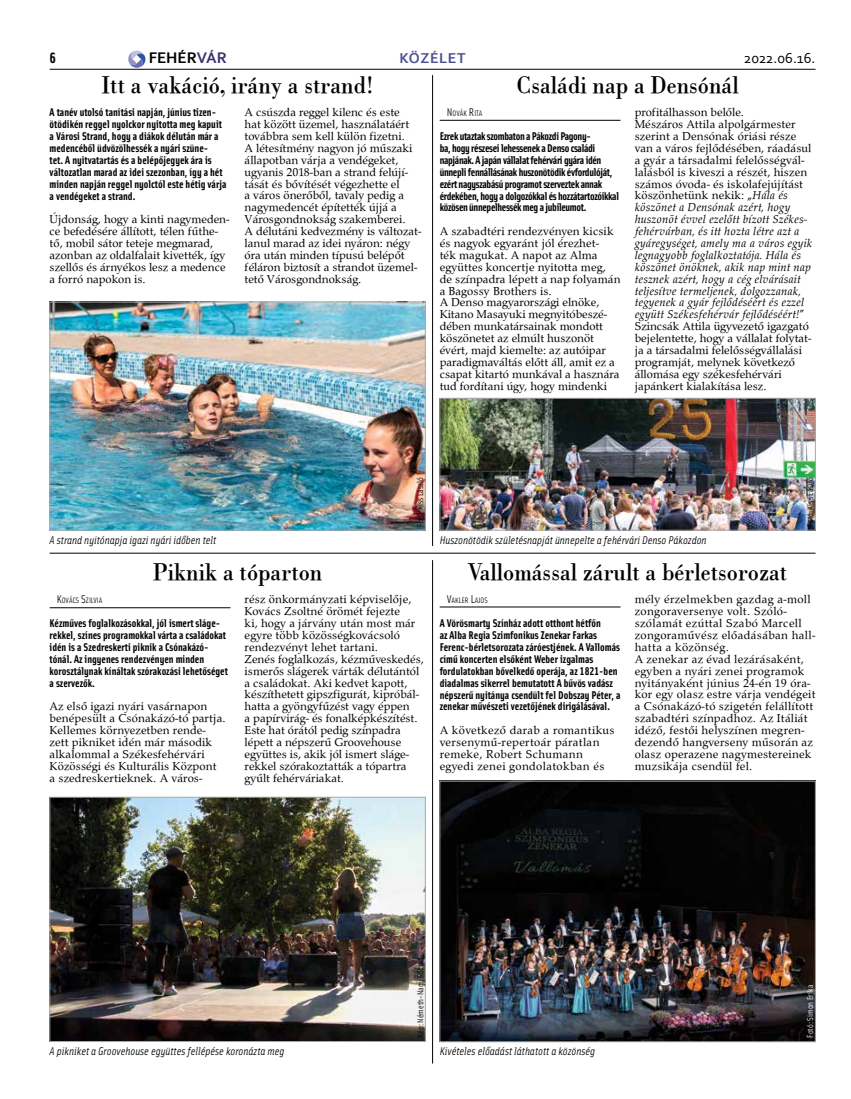
<style>
.page{position:relative;width:851px;height:1099px;background:#fff}
.page>*{position:absolute;margin:0;border:0;box-sizing:border-box;transform-origin:0 0}
.t1{font:25px "Bodoni PFL";color:#000;scale:.9 1}
.t2{font:700 16.12px "Corbel";color:#000}
.t3{font:15px "Corbel";letter-spacing:-.02em;color:#000}
.t4{font:700 15px "Corbel";letter-spacing:.04em;color:#4e4f91}
.t5{font:700 15px "Solex";color:#000}
.t6{font:11.88px/11.9px "Palladius";color:#000}
.t7{font:11.88px/11.9px "Palladius";letter-spacing:.02em;color:#000}
.t8{font:11.88px/11.9px "Palladius";letter-spacing:.03em;color:#000}
.t9{font:700 11.25px/11.9px "Solex";color:#000}
.t10{font:700 11.25px/11.9px "Solex";letter-spacing:-.03em;color:#000}
.t11{font:italic 11.25px "Solex";color:#000}
.t12{font:8.75px "Solex";color:#000}
.t13{font:8.75px "Solex";color:#fff}
.t14{font:7.88px "Solex";color:#000}
.s1{color:#3c316c}
.s2{font-size:11.25px}
.s3{font-style:italic}
</style>
<div class="page">
<hr style="left:50px;top:69px;width:765px;height:1px;background:#000">
<svg style="left:128px;top:51px;width:17px;height:17px"></svg>
<hr style="left:50px;top:607px;width:180px;height:1px;background:#000">
<hr style="left:439px;top:120px;width:181px;height:1px;background:#000">
<img style="left:52px;top:799px;width:371px;height:240px">
<div style="left:50px;top:797px;width:375px;height:244px;border:1px solid #a7a9ac"></div>
<img style="left:52px;top:304px;width:371px;height:224px">
<div style="left:50px;top:302px;width:375px;height:228px;border:1px solid #a7a9ac"></div>
<img style="left:441px;top:400px;width:372px;height:128px">
<div style="left:439px;top:398px;width:376px;height:132px;border:1px solid #a7a9ac"></div>
<hr style="left:432px;top:75px;width:1px;height:471px;background:#000">
<hr style="left:432px;top:560px;width:1px;height:503px;background:#000">
<hr style="left:439px;top:606px;width:181px;height:1px;background:#000">
<img style="left:441px;top:783px;width:372px;height:256px">
<div style="left:439px;top:781px;width:376px;height:260px;border:1px solid #a7a9ac"></div>
<hr style="left:50px;top:553px;width:765px;height:1px;background:#000">
<p class="t5" style="left:50px;top:48px;width:8px">6</p>
<h2 class="t2" style="left:149px;top:48px;width:80px">FEHÉR<span class="s1">VÁR</span></h2>
<p class="t4" style="left:399px;top:49px;width:67px">Közélet</p>
<p class="t3" style="left:743px;top:49px;width:73px">2022.06.16.</p>
<h1 class="t1" style="left:101px;top:67px;width:304px">Itt a vakáció, irány a strand!</h1>
<h1 class="t1" style="left:516px;top:67px;width:248px">Családi nap a Densónál</h1>
<p class="t9" style="left:50px;top:106px;width:178px">A tanév utolsó tanítási napján, június tizen&shy;ötödikén reggel nyolckor nyitotta meg kapuit a Városi Strand, hogy a diákok délután már a medencéből üdvözölhessék a nyári szüne-<br>tet. A nyitvatartás és a belépőjegyek ára is változatlan marad az idei szezonban, így a hét minden napján reggel nyolctól este hétig várja a vendégeket a strand.</p>
<p class="t6" style="left:50px;top:213px;width:181px">Újdonság, hogy a kinti nagymeden&shy;ce befedésére állított, télen fűthe&shy;tő, mobil sátor teteje megmarad, azonban az oldalfalait kivették, így szellős és árnyékos lesz a medence a forró napokon is.</p>
<p class="t6" style="left:244px;top:106px;width:178px">A csúszda reggel kilenc és este<br>hat között üzemel, használatáért továbbra sem kell külön fizetni.<br>A létesítmény nagyon jó műszaki állapotban várja a vendégeket, ugyanis 2018-ban a strand felújí&shy;tását és bővítését végezhette el<br>a város önerőből, tavaly pedig a nagymedencét építették újjá a<br>Városgondnokság szakemberei.<br>A délutáni kedvezmény is változat&shy;lanul marad az idei nyáron: négy óra után minden típusú belépőt féláron biztosít a strandot üzemel&shy;tető Városgondnokság.</p>
<p class="t14" style="left:446px;top:109px;width:37px"><span class="s2">N</span> OVÁK <span class="s2">R</span> ITA</p>
<p class="t10" style="left:439px;top:130px;width:181px">Ezrek utaztak szombaton a Pákozdi Pagony-<br>ba, hogy részesei lehessenek a Denso családi napjának. A japán vállalat fehérvári gyára idén ünnepli fennállásának huszonötödik évfordulóját, ezért nagyszabású programot szerveztek annak érdekében, hogy a dolgozókkal és hozzátartozóikkal közösen ünnepelhessék meg a jubileumot.</p>
<p class="t6" style="left:439px;top:225px;width:182px">A szabadtéri rendezvényen kicsik és nagyok egyaránt jól érezhet-<br>ték magukat. A napot az Alma együttes koncertje nyitotta meg, de színpadra lépett a nap folyamán a Bagossy Brothers is.<br>A Denso magyarországi elnöke,<br>Kitano Masayuki megnyitóbeszé&shy;dében munkatársainak mondott köszönetet az elmúlt huszonöt évért, majd kiemelte: az autóipar paradigmaváltás előtt áll, amit ez a csapat kitartó munkával a hasznára tud fordítani úgy, hogy mindenki</p>
<p class="t6" style="left:634px;top:106px;width:179px">profitálhasson belőle.<br>Mészáros Attila alpolgármester szerint a Densónak óriási része van a város fejlődésében, ráadásul a gyár a társadalmi felelősségvál&shy;lalásból is kiveszi a részét, hiszen számos óvoda- és iskolafejújítást köszönhetünk nekik: „<span class="s3">Hála és köszönet a Densónak azért, hogy huszonöt évvel ezelőtt bízott Székes&shy;fehérvárban, és itt hozta létre azt a gyáregységet, amely ma a város egyik legnagyobb foglalkoztatója. Hála és köszönet önöknek, akik nap mint nap tesznek azért, hogy a cég elvárásait teljesítve termeljenek, dolgozzanak, tegyenek a gyár fejlődéséért és ezzel együtt Székesfehérvár fejlődéséért!</span>” Szincsák Attila ügyvezető igazgató bejelentette, hogy a vállalat folytat&shy;ja a társadalmi felelősségvállalási programját, melynek következő állomása egy székesfehérvári japánkert kialakítása lesz.</p>
<p class="t12" style="left:414px;top:527px;width:51px;rotate:-90deg">Fotó: Kiss László</p>
<p class="t12" style="left:804px;top:526px;width:51px;rotate:-90deg">Fotó: Kiss László</p>
<p class="t11" style="left:50px;top:533px;width:168px">A strand nyitónapja igazi nyári időben telt</p>
<p class="t11" style="left:439px;top:533px;width:268px">Huszonötödik születésnapját ünnepelte a fehérvári Denso Pákozdon</p>
<h1 class="t1" style="left:153px;top:554px;width:190px">Piknik a tóparton</h1>
<h1 class="t1" style="left:468px;top:554px;width:356px">Vallomással zárult a bérletsorozat</h1>
<p class="t14" style="left:57px;top:595px;width:47px"><span class="s2">K</span>OVÁCS <span class="s2">S</span>ZILVIA</p>
<p class="t9" style="left:50px;top:617px;width:180px">Kézműves foglalkozásokkal, jól ismert sláge&shy;rekkel, színes programokkal várta a családokat idén is a Szedreskerti piknik a Csónakázó&shy;tónál. Az ingyenes rendezvényen minden korosztálynak kínáltak szórakozási lehetőséget a szervezők.</p>
<p class="t6" style="left:50px;top:700px;width:177px">Az első igazi nyári vasárnapon benépesült a Csónakázó-tó partja.<br>Kellemes környezetben rende&shy;zett pikniket idén már második alkalommal a Székesfehérvári<br>Közösségi és Kulturális Központ<br>a szedreskertieknek. A város-</p>
<p class="t6" style="left:244px;top:593px;width:181px">rész önkormányzati képviselője,<br>Kovács Zsoltné örömét fejezte<br>ki, hogy a járvány után most már egyre több közösségkovácsoló rendezvényt lehet tartani.<br>Zenés foglalkozás, kézműveskedés, ismerős slágerek várták délutántól a családokat. Aki kedvet kapott, készíthetett gipszfigurát, kipróbál&shy;hatta a gyöngyfűzést vagy éppen<br>a papírvirág- és fonalképkészítést.<br>Este hat órától pedig színpadra lépett a népszerű Groovehouse együttes is, akik jól ismert sláge&shy;rekkel szórakoztatták a tópartra gyűlt fehérváriakat.</p>
<p class="t14" style="left:446px;top:595px;width:42px"><span class="s2">V</span>AKLER <span class="s2">L</span>AJOS</p>
<p class="t9" style="left:439px;top:617px;width:182px">A Vörösmarty Színház adott otthont hétfőn<br>az Alba Regia Szimfonikus Zenekar Farkas Ferenc-bérletsorozata záróestjének. A Vallomás című koncerten elsőként Weber izgalmas fordulatokban bővelkedő operája, az 1821-ben diadalmas sikerrel bemutatott A bűvös vadász népszerű nyitánya csendült fel Dobszay Péter, a zenekar művészeti vezetőjének dirigálásával.</p>
<p class="t8" style="left:439px;top:724px;width:176px">A következő darab a romantikus versenymű-repertoár páratlan remeke, Robert Schumann egyedi zenei gondolatokban és</p>
<p class="t7" style="left:634px;top:593px;width:182px">mély érzelmekben gazdag a-moll zongoraversenye volt. Szóló&shy;szólamát ezúttal Szabó Marcell zongoraművész előadásában hall&shy;hatta a közönség.<br>A zenekar az évad lezárásaként, egyben a nyári zenei programok nyitányaként június 24-én 19 óra&shy;kor egy olasz estre várja vendégeit a Csónakázó-tó szigetén felállított szabadtéri színpadhoz. Az Itáliát idéző, festői helyszínen megren&shy;dezendő hangverseny műsorán az olasz operazene nagymestereinek muzsikája csendül fel.</p>
<p class="t11" style="left:50px;top:1043px;width:236px">A pikniket a Groovehouse együttes fellépése koronázta meg</p>
<p class="t12" style="left:414px;top:1037px;width:82px;rotate:-90deg">Kép: Németh-Nagy Róbert</p>
<p class="t11" style="left:439px;top:1043px;width:157px">Kivételes előadást láthatott a közönség</p>
<p class="t13" style="left:804px;top:1037px;width:54px;rotate:-90deg">Fotó: Simon Erika</p>
</div>
